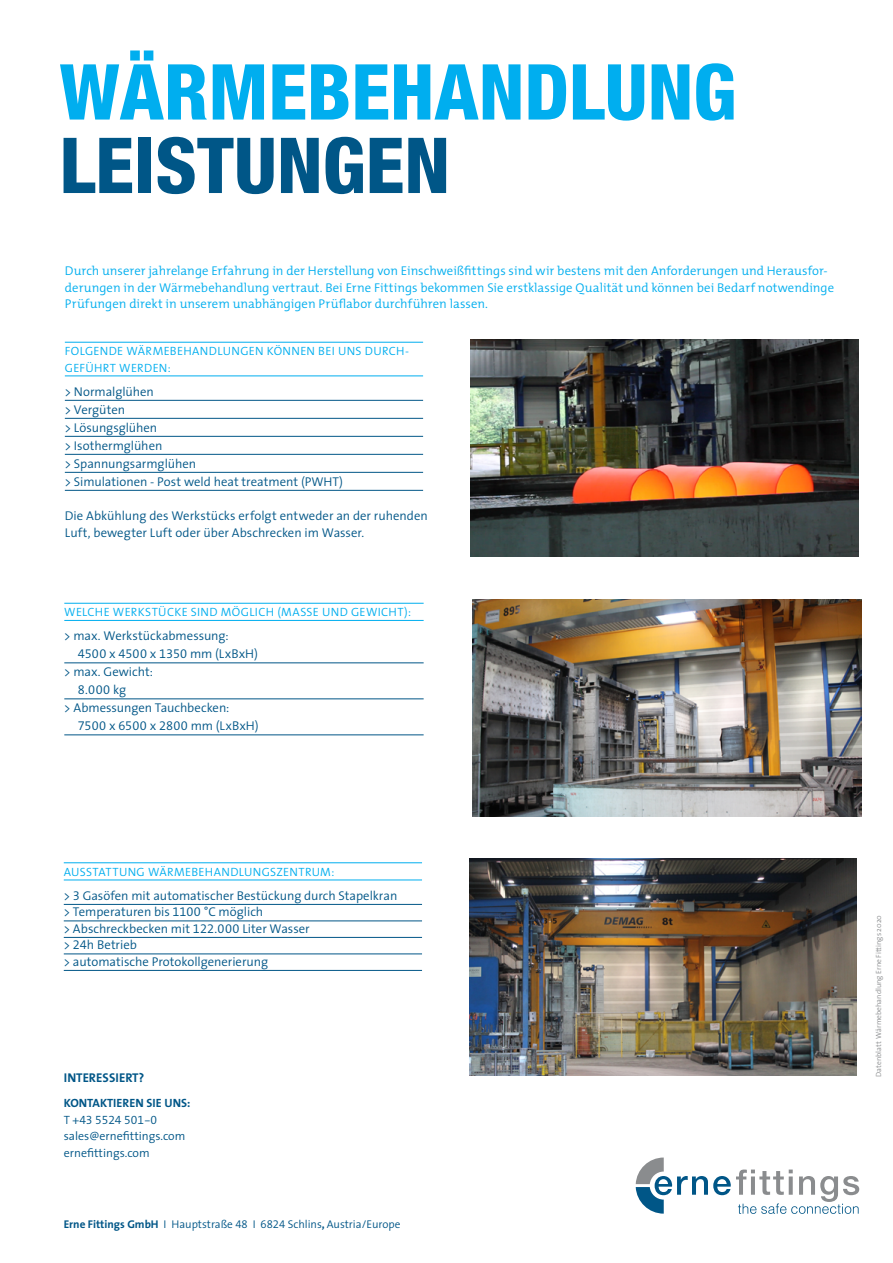
<style>
.page{position:relative;width:893px;height:1263px;background:#fff}
.page>*{position:absolute;margin:0;border:0;box-sizing:border-box;transform-origin:0 0}
.t1{font:800 condensed 77.25px "Helvetica Neue LT";color:#00aeef}
.t2{font:800 condensed 77.25px "Helvetica Neue LT";color:#005687}
.t3{font:300 12.75px/18px "The Sans";color:#005687}
.t4{font:300 12.75px/16.5px "The Mix";letter-spacing:.005em;color:#00aeef}
.t5{font:12.75px "The Sans Semi Light Expert";letter-spacing:.005em;color:#005687}
.t6{font:700 12.75px "The Sans";color:#005687}
.t7{font:300 12px/16.5px "The Sans";letter-spacing:.025em;color:#00aeef}
.t8{font:300 12px/16.5px "The Sans";color:#005687}
.t9{font:700 12px "The Sans";color:#005687}
.t10{font:12px "The Sans Semi Light Expert";color:#005687}
.t11{font:300 11.25px "The Sans";color:#005687}
.t12{font:300 7.5px "The Sans";color:#8a8c8e}
.s1{font-family:"The Sans";font-weight:300}
.s2{font-family:"The Sans Semi Light Expert";font-weight:400}
.s3{font-weight:700}
</style>
<div class="page">
<svg style="left:636px;top:1157px;width:223px;height:57px"></svg>
<img style="left:472px;top:599px;width:390px;height:217px">
<hr style="left:65px;top:342px;width:358px;height:1px;background:#00aeef">
<hr style="left:65px;top:376px;width:358px;height:1px;background:#00aeef">
<hr style="left:65px;top:400px;width:358px;height:1px;background:#005687">
<hr style="left:65px;top:418px;width:358px;height:1px;background:#005687">
<hr style="left:65px;top:436px;width:358px;height:1px;background:#005687">
<hr style="left:65px;top:454px;width:358px;height:1px;background:#005687">
<hr style="left:65px;top:472px;width:358px;height:1px;background:#005687">
<hr style="left:65px;top:490px;width:358px;height:1px;background:#005687">
<img style="left:471px;top:340px;width:388px;height:217px">
<hr style="left:64px;top:603px;width:360px;height:1px;background:#00aeef">
<hr style="left:64px;top:620px;width:360px;height:1px;background:#00aeef">
<hr style="left:64px;top:662px;width:360px;height:1px;background:#005687">
<hr style="left:64px;top:698px;width:360px;height:1px;background:#005687">
<hr style="left:64px;top:734px;width:360px;height:1px;background:#005687">
<hr style="left:64px;top:862px;width:358px;height:1px;background:#00aeef">
<hr style="left:64px;top:880px;width:358px;height:1px;background:#00aeef">
<hr style="left:64px;top:904px;width:358px;height:1px;background:#005687">
<hr style="left:64px;top:920px;width:358px;height:1px;background:#005687">
<hr style="left:64px;top:937px;width:358px;height:1px;background:#005687">
<hr style="left:64px;top:953px;width:358px;height:1px;background:#005687">
<hr style="left:64px;top:970px;width:358px;height:1px;background:#005687">
<img style="left:469px;top:859px;width:387px;height:216px">
<h1 class="t1" style="left:60px;top:44px;width:678px">WÄRMEBEHANDLUNG</h1>
<h1 class="t2" style="left:60px;top:118px;width:392px">LEISTUNGEN</h1>
<p class="t4" style="left:65px;top:263px;width:771px">Durch unserer jahrelange Erfahrung in der Herstellung von Einschweißfittings sind wir bestens mit den Anforderungen und Herausfor&shy;derungen in der Wärmebehandlung vertraut. Bei Erne Fittings bekommen Sie erstklassige Qualität und können bei Bedarf notwendinge<br>Prüfungen direkt in unserem unabhängigen Prüflabor durchführen lassen.</p>
<p class="t7" style="left:65px;top:343px;width:346px">FOLGENDE WÄRMEBEHANDLUNGEN KÖNNEN BEI UNS DURCH-<br>GEFÜHRT WERDEN:</p>
<p class="t3" style="left:65px;top:383px;width:280px">&gt; Normalglühen<br>&gt; Vergüten<br>&gt; Lösungsglühen<br>&gt; Isothermglühen<br>&gt; Spannungsarmglühen<br>&gt; Simulationen - Post weld heat treatment (PWHT)</p>
<p class="t3" style="left:65px;top:508px;width:365px;line-height:16.5px">Die Abkühlung des Werkstücks erfolgt entweder an der ruhenden<br>Luft, bewegter Luft oder über Abschrecken im Wasser.</p>
<p class="t7" style="left:64px;top:604px;width:348px">WELCHE WERKSTÜCKE SIND MÖGLICH (MASSE UND GEWICHT):</p>
<p class="t3" style="left:64px;top:627px;width:166px">&gt; max. Werkstückabmessung:</p>
<p class="t5" style="left:78px;top:646px;width:182px">4500 <span class="s1">x</span> 4500 <span class="s1">x</span> 1350 <span class="s1">mm (LxBxH)</span></p>
<p class="t3" style="left:64px;top:663px;width:90px">&gt; max. Gewicht:</p>
<p class="t5" style="left:78px;top:682px;width:50px">8.000 <span class="s1">kg</span></p>
<p class="t3" style="left:64px;top:699px;width:167px">&gt; Abmessungen Tauchbecken:</p>
<p class="t5" style="left:78px;top:718px;width:182px">7500 <span class="s1">x</span> 6500 <span class="s1">x</span> 2800 <span class="s1">mm (LxBxH)</span></p>
<p class="t7" style="left:64px;top:864px;width:272px">AUSSTATTUNG WÄRMEBEHANDLUNGSZENTRUM:</p>
<p class="t3" style="left:64px;top:887px;width:335px;line-height:16.5px">&gt; <span class="s2">3</span> Gasöfen mit automatischer Bestückung durch Stapelkran &gt; Temperaturen bis <span class="s2">1100</span> °C möglich<br>&gt; Abschreckbecken mit <span class="s2">122.000</span> Liter Wasser<br>&gt; <span class="s2">24</span>h Betrieb<br>&gt; automatische Protokollgenerierung</p>
<p class="t6" style="left:64px;top:1069px;width:82px">INTERESSIERT?</p>
<p class="t9" style="left:64px;top:1095px;width:128px">KONTAKTIEREN SIE UNS:</p>
<p class="t10" style="left:64px;top:1112px;width:95px"><span class="s1">T +</span>43 5524 501-0</p>
<p class="t8" style="left:64px;top:1128px;width:123px">sales@ernefittings.com ernefittings.com</p>
<p class="t11" style="left:64px;top:1217px;width:338px"><span class="s3">Erne Fittings GmbH</span> I Hauptstraße <span class="s2">48</span> I <span class="s2">6824</span> Schlins<span class="s3">,</span> Austria/Europe</p>
<p class="t12" style="left:874px;top:1077px;width:163px;rotate:-90deg">Datenblatt Wärmebehandlung Erne Fittings 2020</p>
</div>
